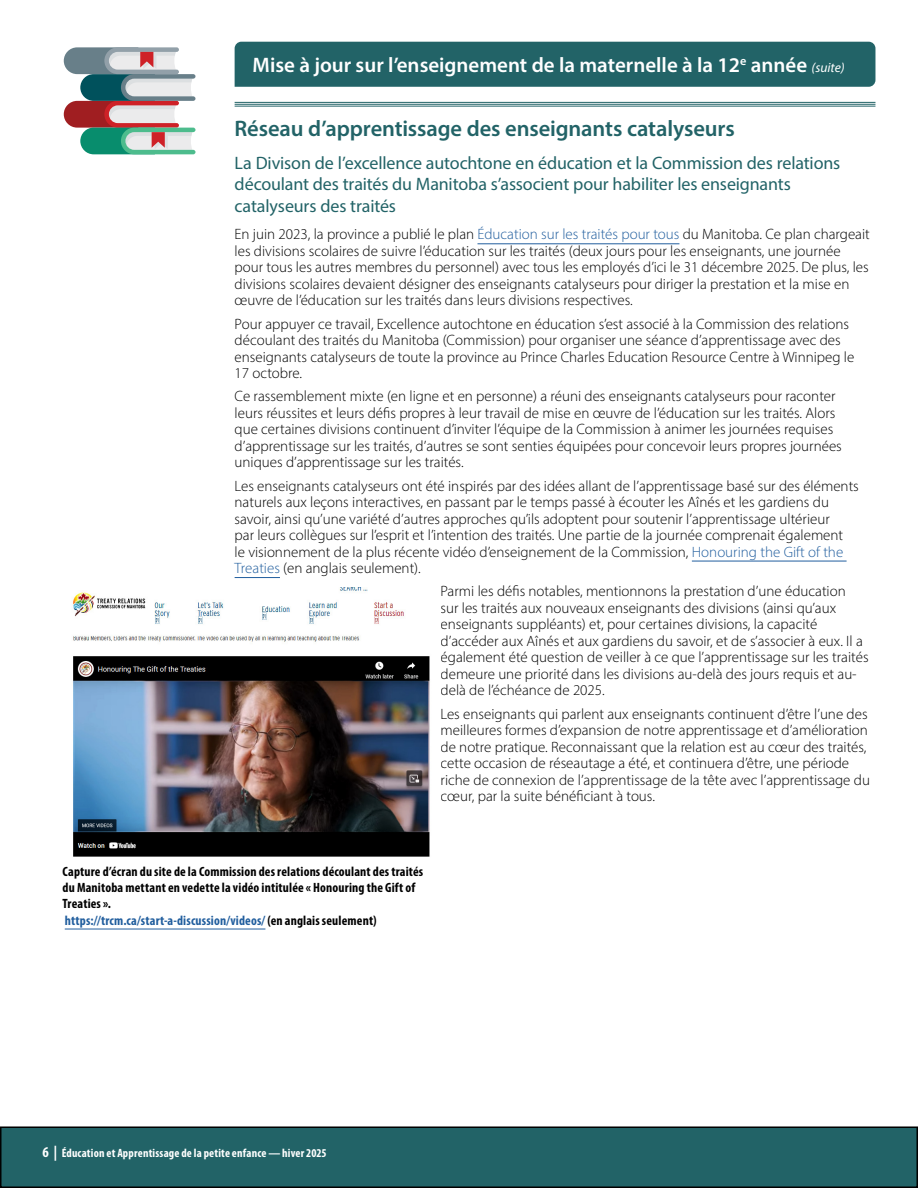
<style>
.page{position:relative;width:918px;height:1188px;background:#fff}
.page>*{position:absolute;margin:0;border:0;box-sizing:border-box;transform-origin:0 0}
.Sub_Head{font:600 22.5px "Myriad Pro";letter-spacing:-.005em;color:#226367}
.t1{font:600 21px "Myriad Pro";color:#fff}
.Sub_Sub_Head_no_line{font:18px/21.6px "Myriad Pro";letter-spacing:-.01em;color:#226367}
.Paragraph{font:300 15px/16.5px "Myriad Pro";color:#000}
.t2{font:700 condensed 13.5px/16.2px "Myriad Pro";letter-spacing:.01em;color:#000}
.t3{font:700 condensed 12px "Myriad Pro";letter-spacing:.015em;color:#fff}
.s1{font-weight:400;font-style:italic;font-size:13.5px}
.s2{color:#215e9e}
.s3{font-size:15px}
</style>
<div class="page">
<div style="left:1px;top:1127px;width:916px;height:60px;background:#226367"></div>
<div style="left:0;top:1126px;width:918px;height:62px;border:2px solid #000"></div>
<hr style="left:235px;top:102px;width:640px;height:1px;background:#226367">
<hr style="left:235px;top:104px;width:640px;height:1px;background:#226367">
<hr style="left:235px;top:106px;width:640px;height:1px;background:#226367">
<hr style="left:477px;top:243px;width:202px;height:1px;background:#215e9e">
<hr style="left:692px;top:561px;width:155px;height:1px;background:#215e9e">
<hr style="left:235px;top:577px;width:45px;height:1px;background:#215e9e">
<div style="left:235px;top:42px;width:640px;height:45px;background:#226367"></div>
<svg style="left:64px;top:47px;width:132px;height:107px"></svg>
<img style="left:73px;top:587px;width:357px;height:270px">
<hr style="left:65px;top:929px;width:200px;height:1px;background:#215e9e">
<h2 class="t1" style="left:252px;top:52px;width:594px">Mise à jour sur l’enseignement de la maternelle à la 12<sup>e</sup> année <span class="s1">(suite)</span></h2>
<h3 class="Sub_Head" style="left:235px;top:114px;width:502px">Réseau d’apprentissage des enseignants catalyseurs</h3>
<h3 class="Sub_Sub_Head_no_line" style="left:235px;top:152px;width:607px">La Divison de l’excellence autochtone en éducation et la Commission des relations découlant des traités du Manitoba s’associent pour habiliter les enseignants catalyseurs des traités</h3>
<p class="Paragraph" style="left:235px;top:226px;width:637px">En juin 2023, la province a publié le plan <span class="s2">Éducation sur les traités pour tous</span> du Manitoba. Ce plan chargeait les divisions scolaires de suivre l’éducation sur les traités (deux jours pour les enseignants, une journée pour tous les autres membres du personnel) avec tous les employés d’ici le 31 décembre 2025. De plus, les divisions scolaires devaient désigner des enseignants catalyseurs pour diriger la prestation et la mise en œuvre de l’éducation sur les traités dans leurs divisions respectives.</p>
<p class="Paragraph" style="left:235px;top:315px;width:621px">Pour appuyer ce travail, Excellence autochtone en éducation s’est associé à la Commission des relations découlant des traités du Manitoba (Commission) pour organiser une séance d’apprentissage avec des enseignants catalyseurs de toute la province au Prince Charles Education Resource Centre à Winnipeg le 17 octobre.</p>
<p class="Paragraph" style="left:235px;top:388px;width:609px">Ce rassemblement mixte (en ligne et en personne) a réuni des enseignants catalyseurs pour raconter leurs réussites et leurs défis propres à leur travail de mise en œuvre de l’éducation sur les traités. Alors que certaines divisions continuent d’inviter l’équipe de la Commission à animer les journées requises d’apprentissage sur les traités, d’autres se sont senties équipées pour concevoir leurs propres journées uniques d’apprentissage sur les traités.</p>
<p class="Paragraph" style="left:235px;top:477px;width:626px">Les enseignants catalyseurs ont été inspirés par des idées allant de l’apprentissage basé sur des éléments naturels aux leçons interactives, en passant par le temps passé à écouter les Aînés et les gardiens du savoir, ainsi qu’une variété d’autres approches qu’ils adoptent pour soutenir l’apprentissage ultérieur<br>par leurs collègues sur l’esprit et l’intention des traités. Une partie de la journée comprenait également<br>le visionnement de la plus récente vidéo d’enseignement de la Commission, <span class="s2">Honouring the Gift of the Treaties</span> (en anglais seulement).</p>
<p class="Paragraph" style="left:441px;top:583px;width:430px">Parmi les défis notables, mentionnons la prestation d’une éducation<br>sur les traités aux nouveaux enseignants des divisions (ainsi qu’aux enseignants suppléants) et, pour certaines divisions, la capacité d’accéder aux Aînés et aux gardiens du savoir, et de s’associer à eux. Il a également été question de veiller à ce que l’apprentissage sur les traités demeure une priorité dans les divisions au-delà des jours requis et au&shy;delà de l’échéance de 2025.</p>
<p class="Paragraph" style="left:441px;top:705px;width:431px">Les enseignants qui parlent aux enseignants continuent d’être l’une des meilleures formes d’expansion de notre apprentissage et d’amélioration de notre pratique. Reconnaissant que la relation est au cœur des traités, cette occasion de réseautage a été, et continuera d’être, une période riche de connexion de l’apprentissage de la tête avec l’apprentissage du cœur, par la suite bénéficiant à tous.</p>
<p class="t2" style="left:63px;top:863px;width:362px">Capture d’écran du site de la Commission des relations découlant des traités du Manitoba mettant en vedette la vidéo intitulée « Honouring the Gift of Treaties ».<br><span class="s2">https://trcm.ca/start-a-discussion/videos/</span> (en anglais seulement)</p>
<p class="t3" style="left:43px;top:1146px;width:286px"><span class="s3">6 |</span> Éducation et Apprentissage de la petite enfance — hiver 2025</p>
</div>
